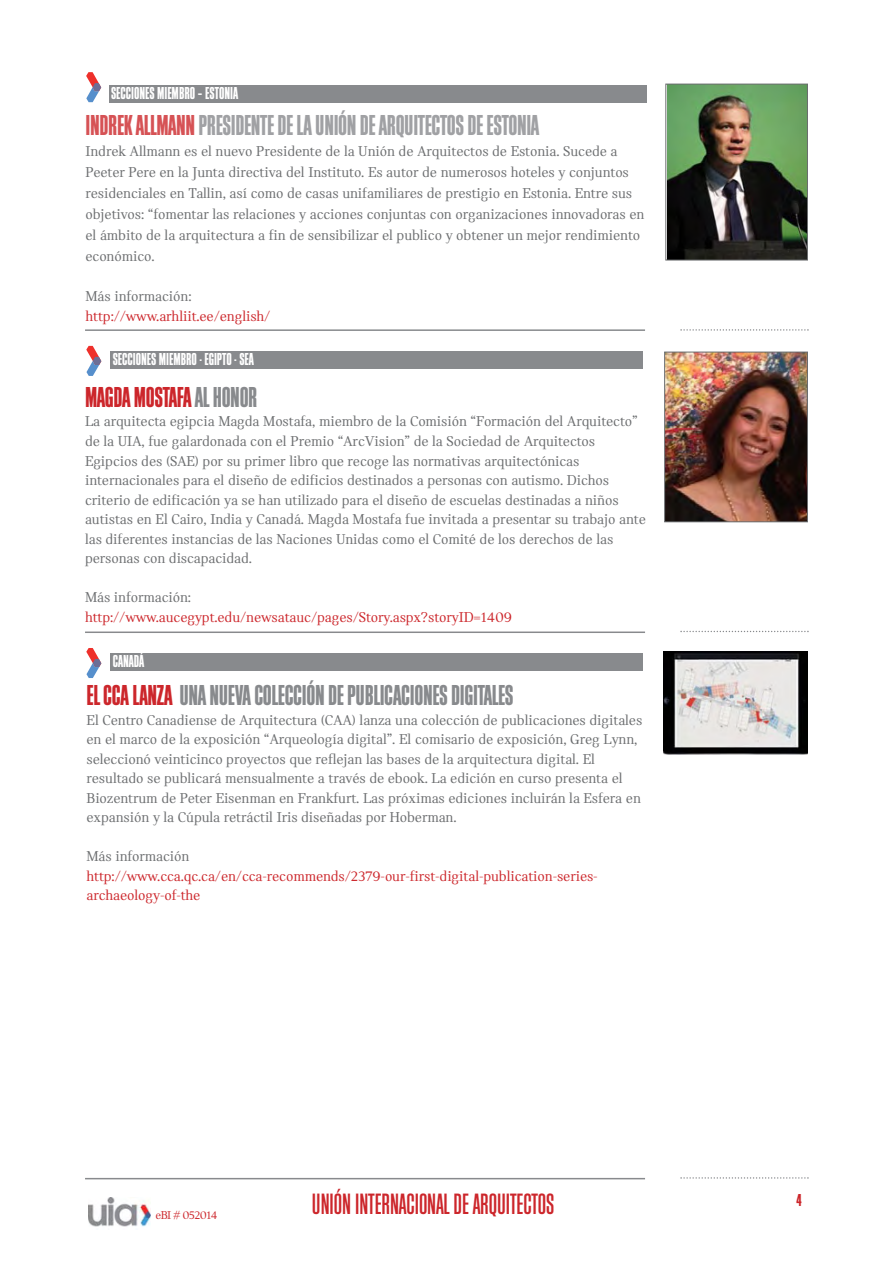
<style>
.page{position:relative;width:893px;height:1263px;background:#fff}
.page>*{position:absolute;margin:0;border:0;box-sizing:border-box;transform-origin:0 0}
.t1{font:30.6px "Block Gothic Medium Extra Cond";color:#cc262b}
.t2{font:30px "Block Gothic Bold Extra Cond";letter-spacing:-.01em;color:#a0a1a4}
.t3{font:30px "Block Gothic Bold Extra Cond";letter-spacing:-.01em;color:#888a8d}
.t4{font:30px "Block Gothic Bold Extra Cond";letter-spacing:-.01em;color:#cc262b}
.t5{font:18px "Block Gothic Bold Extra Cond";color:#fff}
.t6{font:18px "Block Gothic Bold Extra Cond";color:#cc262b}
.t7{font:15px/19.5px "Catalog";letter-spacing:-.01em;color:#6b6d6f}
.t8{font:15px/19.5px "Catalog";letter-spacing:-.01em;color:#cc262b}
.t9{font:12px "Catalog";letter-spacing:-.05em;color:#cc262b}
.s1{color:#d65255}
.s2{color:#888a8d}
.s3{color:#cc262b}
</style>
<div class="page">
<div style="left:109px;top:86px;width:538px;height:17px;background:#888a8d"></div>
<svg style="left:86px;top:72px;width:15px;height:30px"></svg>
<svg style="left:680px;top:329px;width:129px;height:2px"></svg>
<svg style="left:680px;top:1177px;width:129px;height:2px"></svg>
<svg style="left:680px;top:631px;width:129px;height:1px"></svg>
<img style="left:88px;top:1197px;width:62px;height:30px">
<img style="left:666px;top:354px;width:140px;height:166px">
<div style="left:664px;top:352px;width:144px;height:170px;border:1px solid #6b6d6f"></div>
<img style="left:667px;top:86px;width:139px;height:172px">
<div style="left:665px;top:84px;width:143px;height:176px;border:1px solid #6b6d6f"></div>
<hr style="left:85px;top:1178px;width:560px;height:1px;background:#888a8d">
<svg style="left:86px;top:346px;width:15px;height:30px"></svg>
<div style="left:110px;top:351px;width:533px;height:17px;background:#888a8d"></div>
<hr style="left:85px;top:329px;width:560px;height:2px;background:#888a8d">
<svg style="left:86px;top:648px;width:15px;height:30px"></svg>
<div style="left:110px;top:653px;width:533px;height:17px;background:#888a8d"></div>
<hr style="left:85px;top:631px;width:560px;height:2px;background:#888a8d">
<img style="left:663px;top:651px;width:145px;height:103px">
<p class="t5" style="left:111px;top:87px;width:129px">SECCIONES MIEMBRO – ESTONIA</p>
<h2 class="t2" style="left:86px;top:115px;width:455px"><span class="s1">INDREK ALLMANN</span> PRESIDENTE DE LA UNIÓN DE ARQUITECTOS DE ESTONIA</h2>
<p class="t7" style="left:86px;top:141px;width:560px;line-height:21px">Indrek Allmann es el nuevo Presidente de la Unión de Arquitectos de Estonia. Sucede a Peeter Pere en la Junta directiva del Instituto. Es autor de numerosos hoteles y conjuntos residenciales en Tallin, así como de casas unifamiliares de prestigio en Estonia. Entre sus objetivos: “fomentar las relaciones y acciones conjuntas con organizaciones innovadoras en el ámbito de la arquitectura a fin de sensibilizar el publico y obtener un mejor rendimiento económico.</p>
<p class="t7" style="left:86px;top:288px;width:108px">Más información:</p>
<p class="t8" style="left:86px;top:307px;width:186px">http://www.arhliit.ee/english/</p>
<p class="t5" style="left:113px;top:353px;width:143px">SECCIONES MIEMBRO - EGIPTO - SEA</p>
<h2 class="t4" style="left:85px;top:387px;width:174px">MAGDA MOSTAFA <span class="s2">AL HONOR</span></h2>
<p class="t7" style="left:85px;top:413px;width:562px">La arquitecta egipcia Magda Mostafa, miembro de la Comisión “Formación del Arquitecto” de la UIA, fue galardonada con el Premio “ArcVision” de la Sociedad de Arquitectos Egipcios des (SAE) por su primer libro que recoge las normativas arquitectónicas internacionales para el diseño de edificios destinados a personas con autismo. Dichos criterio de edificación ya se han utilizado para el diseño de escuelas destinadas a niños autistas en El Cairo, India y Canadá. Magda Mostafa fue invitada a presentar su trabajo ante las diferentes instancias de las Naciones Unidas como el Comité de los derechos de las personas con discapacidad.</p>
<p class="t7" style="left:85px;top:589px;width:108px">Más información:</p>
<p class="t8" style="left:85px;top:608px;width:429px">http://www.aucegypt.edu/newsatauc/pages/Story.aspx?storyID=1409</p>
<p class="t5" style="left:113px;top:655px;width:33px">CANADÁ</p>
<h2 class="t3" style="left:87px;top:685px;width:429px"><span class="s3">EL CCA LANZA</span> UNA NUEVA COLECCIÓN DE PUBLICACIONES DIGITALES</h2>
<p class="t7" style="left:87px;top:711px;width:557px">El Centro Canadiense de Arquitectura (CAA) lanza una colección de publicaciones digitales en el marco de la exposición “Arqueología digital”. El comisario de exposición, Greg Lynn, seleccionó veinticinco proyectos que reflejan las bases de la arquitectura digital. El resultado se publicará mensualmente a través de ebook. La edición en curso presenta el Biozentrum de Peter Eisenman en Frankfurt. Las próximas ediciones incluirán la Esfera en expansión y la Cúpula retráctil Iris diseñadas por Hoberman.</p>
<p class="t7" style="left:87px;top:848px;width:104px">Más información</p>
<p class="t8" style="left:87px;top:867px;width:513px">http://www.cca.qc.ca/en/cca-recommends/2379-our-first-digital-publication-series&shy;archaeology-of-the</p>
<p class="t9" style="left:156px;top:1211px;width:64px">eBI # 052014</p>
<h1 class="t1" style="left:312px;top:1193px;width:244px">UNIÓN INTERNACIONAL DE ARQUITECTOS</h1>
<p class="t6" style="left:796px;top:1194px;width:7px">4</p>
</div>
